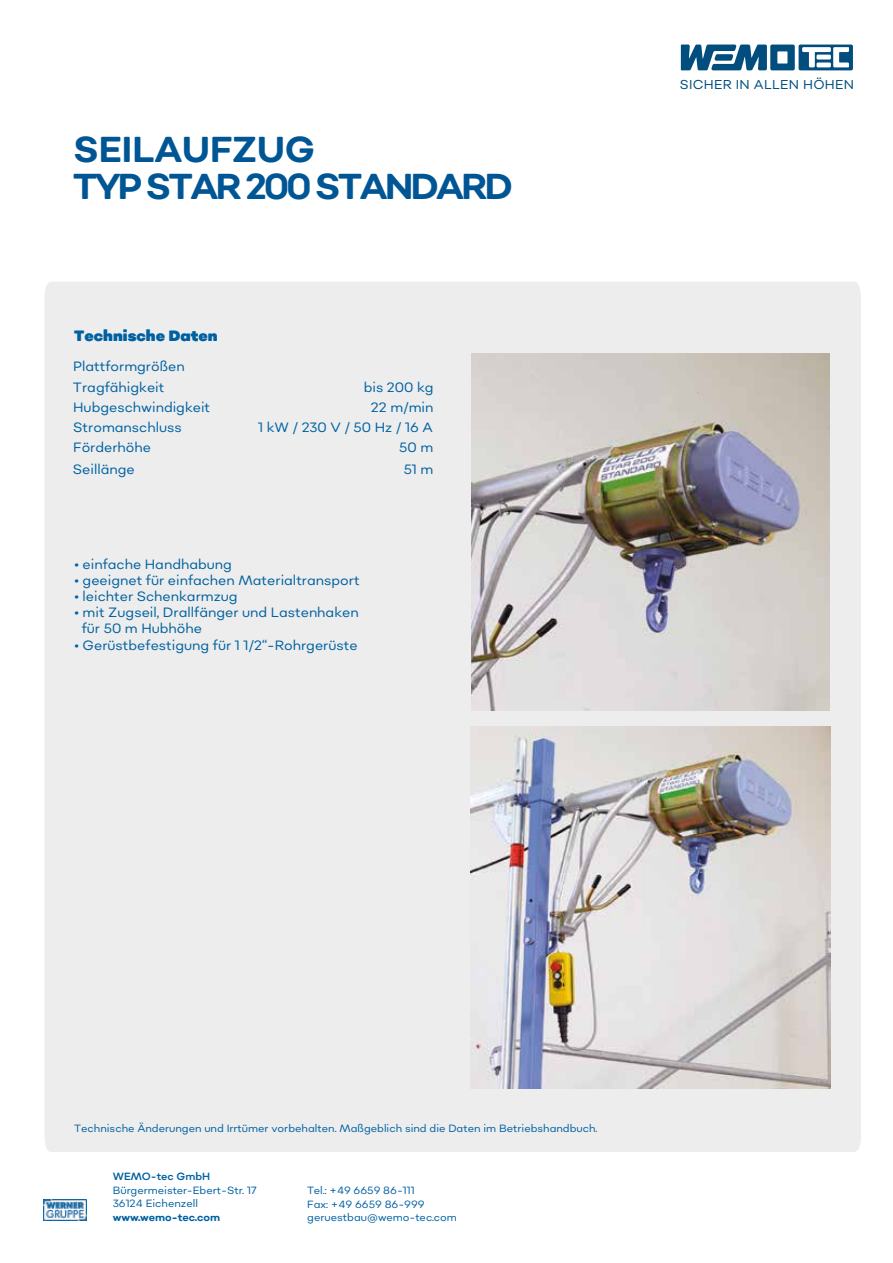
<style>
.page{position:relative;width:893px;height:1263px;background:#fff}
.page>*{position:absolute;margin:0;border:0;box-sizing:border-box;transform-origin:0 0}
.t1{font:700 36px "Sonny Vol 2";letter-spacing:-.075em;color:#005694}
.t2{font:700 36px "Sonny Vol 2";color:#005694}
.t3{font:900 15px "Sonny Vol 2";color:#0061a1}
.t4{font:13.5px/21px "Sonny Vol 2";color:#0061a1}
.t5{font:12.9px "Sonny Vol 2";letter-spacing:.025em;color:#004d7e}
.t6{font:10.5px/13.5px "Sonny Vol 2";color:#0061a1}
.t7{font:700 10.5px "Sonny Vol 2";color:#0061a1}
.t8{font:10.5px "Sonny Vol 2";color:#0061a1}
</style>
<div class="page">
<div style="left:45px;top:282px;width:816px;height:870px;background:#ededed"></div>
<img style="left:470px;top:726px;width:361px;height:363px">
<img style="left:472px;top:354px;width:358px;height:357px">
<svg style="left:681px;top:45px;width:172px;height:25px"></svg>
<img style="left:44px;top:1200px;width:42px;height:21px">
<h1 class="t2" style="left:73px;top:126px;width:243px">SEILAUFZUG</h1>
<h1 class="t1" style="left:73px;top:163px;width:442px">TYP STAR 200 STANDARD</h1>
<p class="t3" style="left:74px;top:326px;width:145px">Technische Daten</p>
<p class="t4" style="left:73px;top:355px;width:113px">Plattformgrößen<br>Tragfähigkeit</p>
<p class="t4" style="left:364px;top:377px;width:71px">bis 200 kg</p>
<p class="t4" style="left:73px;top:396px;width:139px">Hubgeschwindigkeit</p>
<p class="t4" style="left:371px;top:396px;width:64px">22 m/min</p>
<p class="t4" style="left:73px;top:417px;width:110px">Stromanschluss</p>
<p class="t4" style="left:258px;top:417px;width:176px">1 kW / 230 V / 50 Hz / 16 A</p>
<p class="t4" style="left:73px;top:437px;width:79px">Förderhöhe</p>
<p class="t4" style="left:399px;top:437px;width:36px">50 m</p>
<p class="t4" style="left:73px;top:458px;width:63px">Seillänge</p>
<p class="t4" style="left:404px;top:458px;width:31px">51 m</p>
<p class="t4" style="left:75px;top:553px;width:159px">• einfache Handhabung</p>
<p class="t4" style="left:75px;top:569px;width:287px">• geeignet für einfachen Materialtransport</p>
<p class="t4" style="left:75px;top:585px;width:164px">• leichter Schenkarmzug</p>
<p class="t4" style="left:82px;top:604px;width:278px;line-height:16.2px;text-indent:-7px">• mit Zugseil, Drallfänger und Lastenhaken für 50 m Hubhöhe</p>
<p class="t4" style="left:75px;top:634px;width:285px">• Gerüstbefestigung für 1 1/2“-Rohrgerüste</p>
<p class="t5" style="left:680px;top:76px;width:176px">SICHER IN ALLEN HÖHEN</p>
<p class="t6" style="left:74px;top:1121px;width:525px">Technische Änderungen und Irrtümer vorbehalten. Maßgeblich sind die Daten im Betriebshandbuch.</p>
<p class="t8" style="left:113px;top:1170px;width:99px">WEMO-tec GmbH</p>
<p class="t6" style="left:113px;top:1183px;width:145px">Bürgermeister-Ebert-Str. 17<br>36124 Eichenzell</p>
<p class="t7" style="left:113px;top:1212px;width:109px">www.wemo-tec.com</p>
<p class="t6" style="left:307px;top:1183px;width:151px">Tel.: +49 6659 86-111<br>Fax: +49 6659 86-999 geruestbau@wemo-tec.com</p>
</div>
